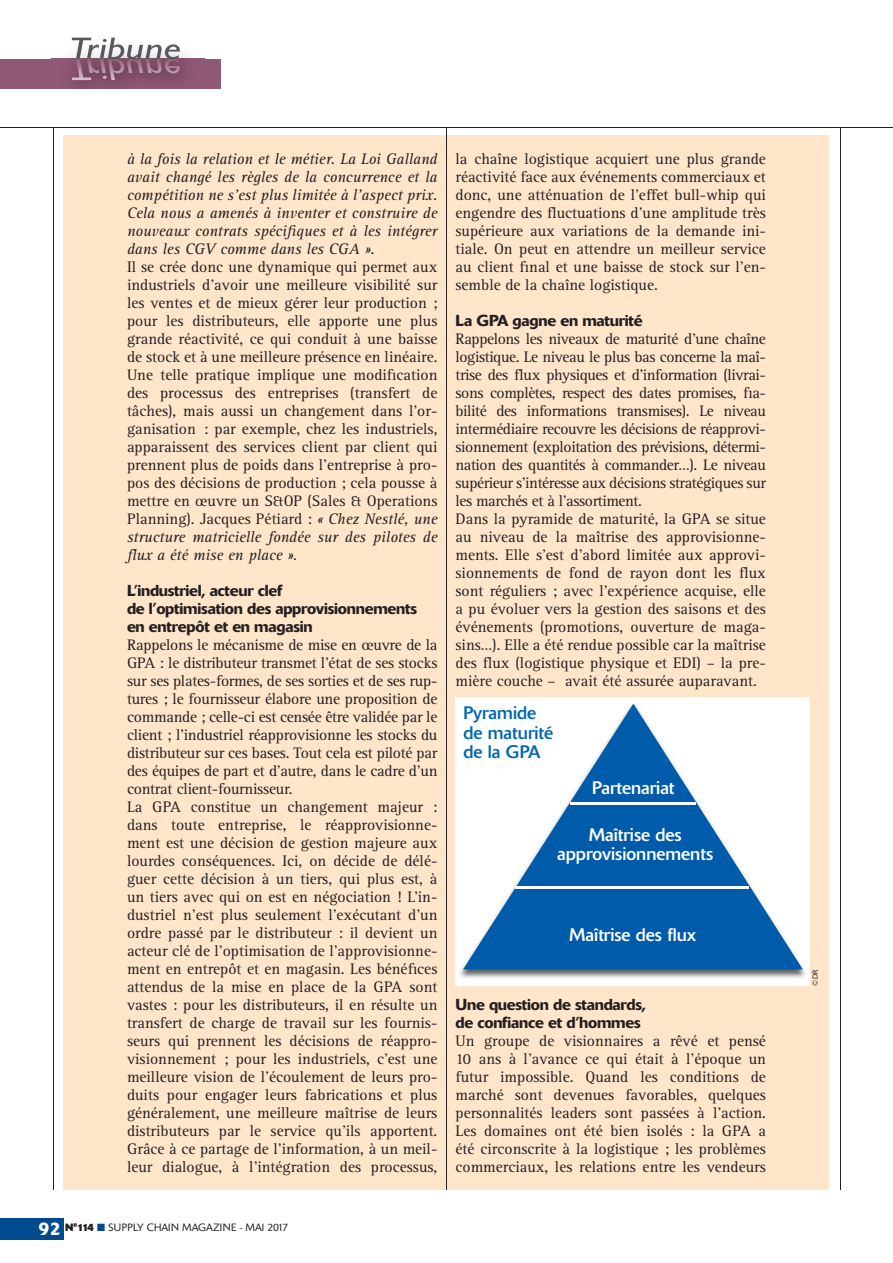
<style>
.page{position:relative;width:893px;height:1263px;background:#fff}
.page>*{position:absolute;margin:0;border:0;box-sizing:border-box;transform-origin:0 0}
.t1{font:18px/19.5px "Delta";color:#fff;text-align:center}
.t2{font:18px/19.5px "Delta";color:#0066b3}
.t3{font:15.75px/18px "Rotis Serif";color:#231f20;text-align:justify}
.t4{font:15.75px/18px "Rotis Serif";letter-spacing:-.025em;color:#231f20}
.t5{font:italic 15.75px/18px "Rotis Serif";color:#231f20;text-align:justify}
.t6{font:500 15.75px/18px "Delta";letter-spacing:-.015em;color:#231f20}
.t7{font:300 10.5px "Delta";color:#231f20}
.t8{font:300 7.5px "Delta";color:#231f20}
.s1{font-style:italic}
.s2{font-weight:500;font-size:18px;color:#fff}
.s3{font-weight:700}
.s4{color:#004a8f}
</style>
<div class="page">
<div style="left:0;top:1218px;width:64px;height:22px;background:#004a8f"></div>
<hr style="left:53px;top:128px;width:1px;height:1062px;background:#231f20">
<hr style="left:840px;top:128px;width:1px;height:1062px;background:#231f20">
<hr style="left:0;top:127px;width:893px;height:1px;background:#231f20">
<div style="left:64px;top:135px;width:765px;height:1055px;background:#ffe5ca"></div>
<div style="left:0;top:59px;width:220px;height:29px;background:#8f5873"></div>
<img style="left:52px;top:39px;width:152px;height:48px">
<svg style="left:72px;top:38px;width:108px;height:42px"></svg>
<hr style="left:446px;top:128px;width:1px;height:1062px;background:#231f20">
<div style="left:455px;top:697px;width:355px;height:289px;background:#fff"></div>
<img style="left:460px;top:967px;width:345px;height:11px">
<svg style="left:463px;top:704px;width:340px;height:266px"></svg>
<hr style="left:570px;top:802px;width:126px;height:3px;background:#fff">
<hr style="left:515px;top:886px;width:234px;height:3px;background:#fff">
<p class="t5" style="left:127px;top:151px;width:312px">à la fois la relation et le métier. La Loi Galland avait changé les règles de la concurrence et la compétition ne s’est plus limitée à l’aspect prix.<br>Cela nous a amenés à inventer et construire de nouveaux contrats spécifiques et à les intégrer dans les CGV comme dans les CGA ».</p>
<p class="t3" style="left:127px;top:259px;width:312px">Il se crée donc une dynamique qui permet aux industriels d’avoir une meilleure visibilité sur les ventes et de mieux gérer leur production ; pour les distributeurs, elle apporte une plus grande réactivité, ce qui conduit à une baisse de stock et à une meilleure présence en linéaire.<br>Une telle pratique implique une modification des processus des entreprises (transfert de tâches), mais aussi un changement dans l’or&shy;ganisation : par exemple, chez les industriels, apparaissent des services client par client qui prennent plus de poids dans l’entreprise à pro&shy;pos des décisions de production ; cela pousse à mettre en œuvre un S&amp;OP (Sales &amp; Operations Planning). Jacques Pétiard : <span class="s1">« Chez Nestlé, une structure matricielle fondée sur des pilotes de flux a été mise en place »</span>.</p>
<p class="t6" style="left:127px;top:582px;width:292px">L’industriel, acteur clef<br>de l’optimisation des approvisionnements en entrepôt et en magasin</p>
<p class="t3" style="left:127px;top:637px;width:312px;text-align:left">Rappelons le mécanisme de mise en œuvre de la GPA : le distributeur transmet l’état de ses stocks sur ses plates-formes, de ses sorties et de ses rup&shy;tures ; le fournisseur élabore une proposition de commande ; celle-ci est censée être validée par le client ; l’industriel réapprovisionne les stocks du distributeur sur ces bases. Tout cela est piloté par des équipes de part et d’autre, dans le cadre d’un contrat client-fournisseur.<br>La GPA constitue un changement majeur : dans toute entreprise, le réapprovisionne&shy;ment est une décision de gestion majeure aux lourdes conséquences. Ici, on décide de délé&shy;guer cette décision à un tiers, qui plus est, à un tiers avec qui on est en négociation ! L’in&shy;dustriel n’est plus seulement l’exécutant d’un ordre passé par le distributeur : il devient un acteur clé de l’optimisation de l’approvisionne&shy;ment en entrepôt et en magasin. Les bénéfices attendus de la mise en place de la GPA sont vastes : pour les distributeurs, il en résulte un transfert de charge de travail sur les fournis&shy;seurs qui prennent les décisions de réappro&shy;visionnement ; pour les industriels, c’est une meilleure vision de l’écoulement de leurs pro&shy;duits pour engager leurs fabrications et plus généralement, une meilleure maîtrise de leurs distributeurs par le service qu’ils apportent.<br>Grâce à ce partage de l’information, à un meil&shy;leur dialogue, à l’intégration des processus,</p>
<p class="t3" style="left:455px;top:151px;width:312px">la chaîne logistique acquiert une plus grande réactivité face aux événements commerciaux et donc, une atténuation de l’effet bull-whip qui engendre des fluctuations d’une amplitude très supérieure aux variations de la demande ini&shy;tiale. On peut en attendre un meilleur service au client final et une baisse de stock sur l’en&shy;semble de la chaîne logistique.</p>
<p class="t6" style="left:455px;top:313px;width:189px">La GPA gagne en maturité</p>
<p class="t4" style="left:455px;top:331px;width:312px">Rappelons les niveaux de maturité d’une chaîne logistique. Le niveau le plus bas concerne la maî&shy;trise des flux physiques et d’information (livrai&shy;sons complètes, respect des dates promises, fia&shy;bilité des informations transmises). Le niveau intermédiaire recouvre les décisions de réapprovi&shy;sionnement (exploitation des prévisions, détermi&shy;nation des quantités à commander…). Le niveau supérieur s’intéresse aux décisions stratégiques sur les marchés et à l’assortiment.<br>Dans la pyramide de maturité, la GPA se situe au niveau de la maîtrise des approvisionne&shy;ments. Elle s’est d’abord limitée aux approvi&shy;sionnements de fond de rayon dont les flux sont réguliers ; avec l’expérience acquise, elle a pu évoluer vers la gestion des saisons et des événements (promotions, ouverture de maga&shy;sins…). Elle a été rendue possible car la maîtrise des flux (logistique physique et EDI) – la pre&shy;mière couche – avait été assurée auparavant.</p>
<p class="t2" style="left:463px;top:705px;width:91px">Pyramide de maturité de la GPA</p>
<p class="t1" style="left:592px;top:779px;width:84px">Partenariat</p>
<p class="t1" style="left:557px;top:826px;width:157px">Maîtrise des approvisionnements</p>
<p class="t1" style="left:569px;top:926px;width:129px">Maîtrise des flux</p>
<p class="t6" style="left:455px;top:997px;width:192px">Une question de standards, de confiance et d’hommes</p>
<p class="t3" style="left:455px;top:1033px;width:312px">Un groupe de visionnaires a rêvé et pensé 10 ans à l’avance ce qui était à l’époque un futur impossible. Quand les conditions de marché sont devenues favorables, quelques personnalités leaders sont passées à l’action.<br>Les domaines ont été bien isolés : la GPA a été circonscrite à la logistique ; les problèmes commerciaux, les relations entre les vendeurs</p>
<p class="t7" style="left:39px;top:1224px;width:251px"><span class="s2">92</span> <span class="s3">N°114</span> <span class="s4">■</span> SUPPLY CHAIN MAGAZINE - MAI 2017</p>
<p class="t8" style="left:812px;top:986px;width:18px;rotate:-90deg">©DR</p>
</div>
